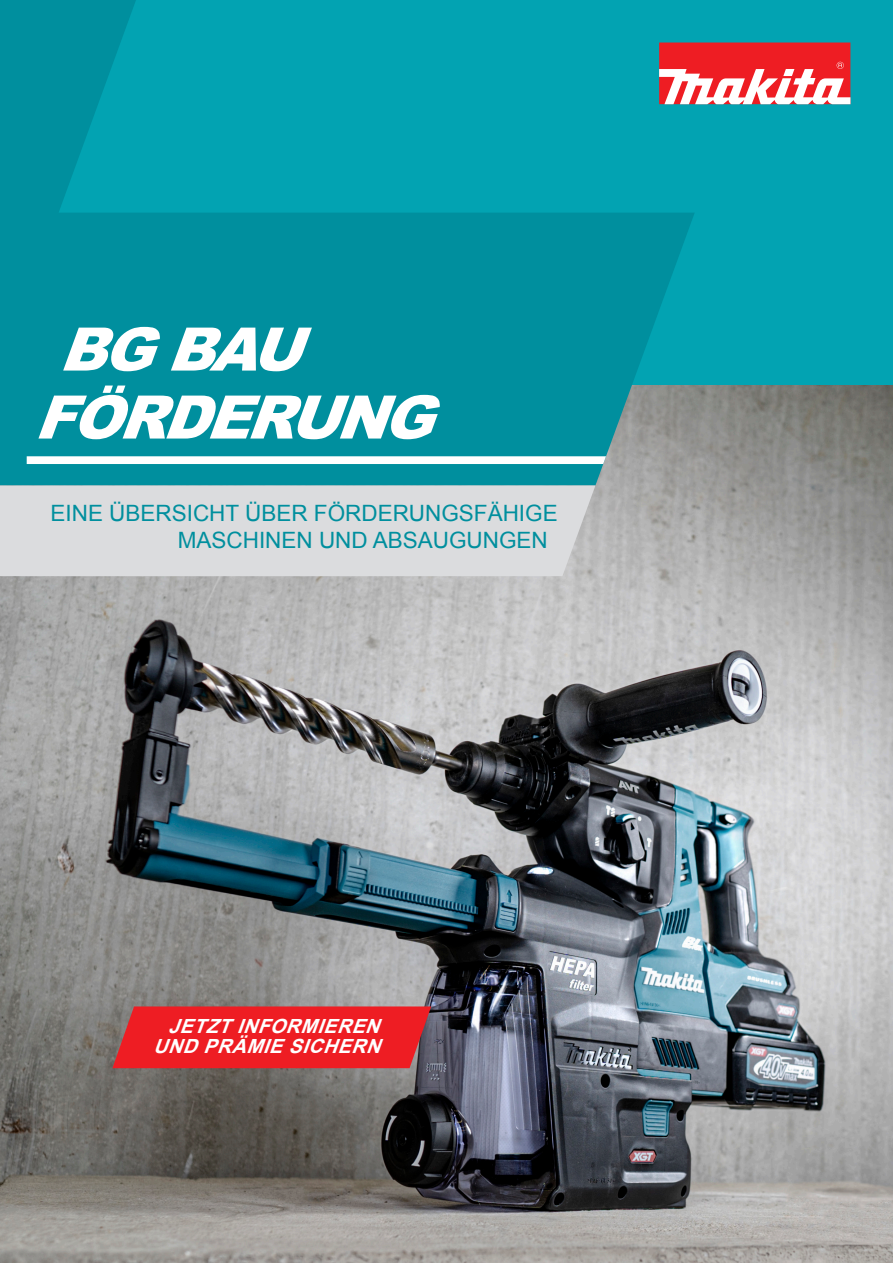
<style>
.page{position:relative;width:893px;height:1263px;background:#fff}
.page>*{position:absolute;margin:0;border:0;box-sizing:border-box;transform-origin:0 0}
.t1{font:italic 900 60px/67.9px "Arial";color:#fff}
.t2{font:22.5px/27px "Arial";color:#008f9e}
.t3{font:italic 700 19.5px "Arial";color:#fff}
</style>
<div class="page">
<img style="left:0;top:384px;width:893px;height:879px">
<div style="left:0;top:0;width:893px;height:384px;background:#02a3b2"></div>
<svg style="left:0;top:0;width:772px;height:485px;fill:#008f9e"></svg>
<div style="left:0;top:485px;width:595px;height:91px;background:#dbdcde"></div>
<svg style="left:27px;top:456px;width:579px;height:8px"></svg>
<svg style="left:112px;top:1006px;width:320px;height:62px;background:#e42329"></svg>
<div style="left:659px;top:43px;width:191px;height:61px;background:#ee1d23"></div>
<svg style="left:659px;top:62px;width:191px;height:42px"></svg>
<p class="t1" style="left:34px;top:313px;width:430px;text-indent:25px">BGBAU<br>FÖRDERUNG</p>
<p class="t2" style="left:178px;top:500px;width:381px;text-indent:-127px">EINE ÜBERSICHT ÜBER FÖRDERUNGSFÄHIGE<br>MASCHINEN UND ABSAUGUNGEN</p>
<p class="t3" style="left:168px;top:1013px;width:222px">JETZTINFORMIEREN</p>
<p class="t3" style="left:153px;top:1033px;width:238px">UNDPRÄMIESICHERN</p>
</div>
